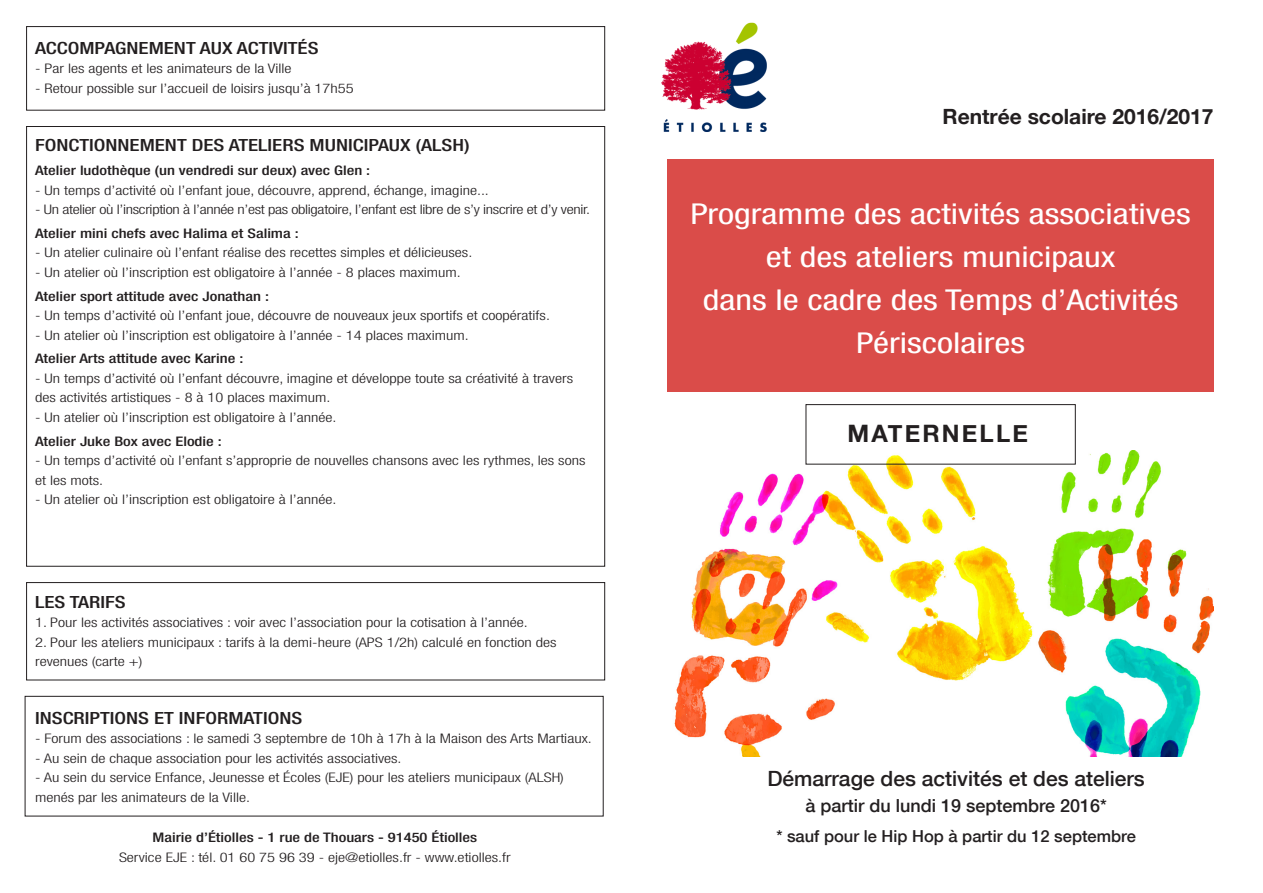
<style>
.page{position:relative;width:1263px;height:893px;background:#fff}
.page>*{position:absolute;margin:0;border:0;box-sizing:border-box;transform-origin:0 0}
.t1{font:condensed 28.8px/43.2px "Helvetica Neue";color:#fff;text-align:center;scale:1.25 1}
.t2{font:700 24px "Helvetica Neue";letter-spacing:.09em;color:#231f20}
.t3{font:500 21px "Helvetica Neue";color:#231f20}
.t4{font:700 21px "Helvetica Neue";color:#231f20}
.t5{font:500 18px "Helvetica Neue";color:#231f20}
.t6{font:500 condensed 16.8px "Helvetica Neue";color:#231f20;scale:1.25 1}
.t7{font:500 16.5px "Helvetica Neue";color:#231f20}
.t8{font:300 condensed 13.2px/19.5px "Helvetica Neue";color:#231f20;scale:1.25 1}
.t9{font:500 condensed 13.2px "Helvetica Neue";color:#231f20;scale:1.25 1}
.t10{font:300 condensed 13.2px "Helvetica Neue";letter-spacing:-.02em;color:#231f20;scale:1.25 1}
</style>
<div class="page">
<div style="left:26px;top:26px;width:579px;height:85px;border:1px solid #231f20"></div>
<div style="left:26px;top:582px;width:579px;height:98px;border:1px solid #231f20"></div>
<div style="left:25px;top:696px;width:579px;height:120px;border:1px solid #231f20"></div>
<img style="left:661px;top:22px;width:106px;height:110px">
<div style="left:668px;top:159px;width:546px;height:233px;background:#da4c49"></div>
<img style="left:674px;top:450px;width:540px;height:306px">
<div style="left:806px;top:404px;width:270px;height:60px;border:1px solid #231f20"></div>
<p class="t6" style="left:35px;top:38px;width:228px">ACCOMPAGNEMENT AUX ACTIVITÉS</p>
<p class="t8" style="left:35px;top:59px;width:207px">- Par les agents et les animateurs de la Ville</p>
<p class="t8" style="left:35px;top:78px;width:256px">- Retour possible sur l’accueil de loisirs jusqu’à 17h55</p>
<p class="t6" style="left:35px;top:135px;width:349px">FONCTIONNEMENT DES ATELIERS MUNICIPAUX (ALSH)</p>
<p class="t9" style="left:35px;top:163px;width:270px">Atelier ludothèque (un vendredi sur deux) avec Glen :</p>
<p class="t8" style="left:35px;top:180px;width:365px">- Un temps d’activité où l’enfant joue, découvre, apprend, échange, imagine...</p>
<p class="t10" style="left:35px;top:202px;width:445px">- Un atelier où l’inscription à l’année n’est pas obligatoire, l’enfant est libre de s’y inscrire et d’y venir.</p>
<p class="t9" style="left:35px;top:225px;width:212px">Atelier mini chefs avec Halima et Salima :</p>
<p class="t8" style="left:35px;top:243px;width:351px">- Un atelier culinaire où l’enfant réalise des recettes simples et délicieuses.</p>
<p class="t8" style="left:35px;top:262px;width:342px">- Un atelier où l’inscription est obligatoire à l’année - 8 places maximum.</p>
<p class="t9" style="left:35px;top:288px;width:189px">Atelier sport attitude avec Jonathan :</p>
<p class="t8" style="left:35px;top:306px;width:413px">- Un temps d’activité où l’enfant joue, découvre de nouveaux jeux sportifs et coopératifs.</p>
<p class="t8" style="left:35px;top:325px;width:348px">- Un atelier où l’inscription est obligatoire à l’année - 14 places maximum.</p>
<p class="t9" style="left:35px;top:351px;width:168px">Atelier Arts attitude avec Karine :</p>
<p class="t8" style="left:35px;top:368px;width:432px">- Un temps d’activité où l’enfant découvre, imagine et développe toute sa créativité à travers des activités artistiques - 8 à 10 places maximum.</p>
<p class="t8" style="left:35px;top:407px;width:243px">- Un atelier où l’inscription est obligatoire à l’année.</p>
<p class="t9" style="left:35px;top:433px;width:151px">Atelier Juke Box avec Elodie :</p>
<p class="t8" style="left:35px;top:451px;width:442px">- Un temps d’activité où l’enfant s’approprie de nouvelles chansons avec les rythmes, les sons et les mots.</p>
<p class="t8" style="left:35px;top:490px;width:243px">- Un atelier où l’inscription est obligatoire à l’année.</p>
<p class="t6" style="left:35px;top:591px;width:74px">LES TARIFS</p>
<p class="t8" style="left:35px;top:612px;width:396px">1. Pour les activités associatives : voir avec l’association pour la cotisation à l’année.</p>
<p class="t8" style="left:35px;top:632px;width:419px">2. Pour les ateliers municipaux : tarifs à la demi-heure (APS 1/2h) calculé en fonction des revenues (carte +)</p>
<p class="t6" style="left:35px;top:708px;width:215px">INSCRIPTIONS ET INFORMATIONS</p>
<p class="t8" style="left:35px;top:729px;width:447px">- Forum des associations : le samedi 3 septembre de 10h à 17h à la Maison des Arts Martiaux.</p>
<p class="t8" style="left:35px;top:748px;width:295px">- Au sein de chaque association pour les activités associatives.</p>
<p class="t8" style="left:35px;top:768px;width:425px">- Au sein du service Enfance, Jeunesse et Écoles (EJE) pour les ateliers municipaux (ALSH) menés par les animateurs de la Ville.</p>
<p class="t9" style="left:152px;top:830px;width:261px">Mairie d’Étiolles - 1 rue de Thouars - 91450 Étiolles</p>
<p class="t8" style="left:119px;top:848px;width:315px">Service EJE : tél. 01 60 75 96 39 - eje@etiolles.fr - www.etiolles.fr</p>
<h3 class="t4" style="left:942px;top:104px;width:273px">Rentrée scolaire 2016/2017</h3>
<h1 class="t1" style="left:690px;top:192px;width:402px">Programme des activités associatives et des ateliers municipaux<br>dans le cadre des Temps d’Activités<br>Périscolaires</h1>
<h2 class="t2" style="left:847px;top:419px;width:182px">MATERNELLE</h2>
<h3 class="t3" style="left:767px;top:766px;width:379px">Démarrage des activités et des ateliers</h3>
<h3 class="t5" style="left:805px;top:794px;width:303px">à partir du lundi 19 septembre 2016*</h3>
<p class="t7" style="left:776px;top:826px;width:361px">* sauf pour le Hip Hop à partir du 12 septembre</p>
</div>
